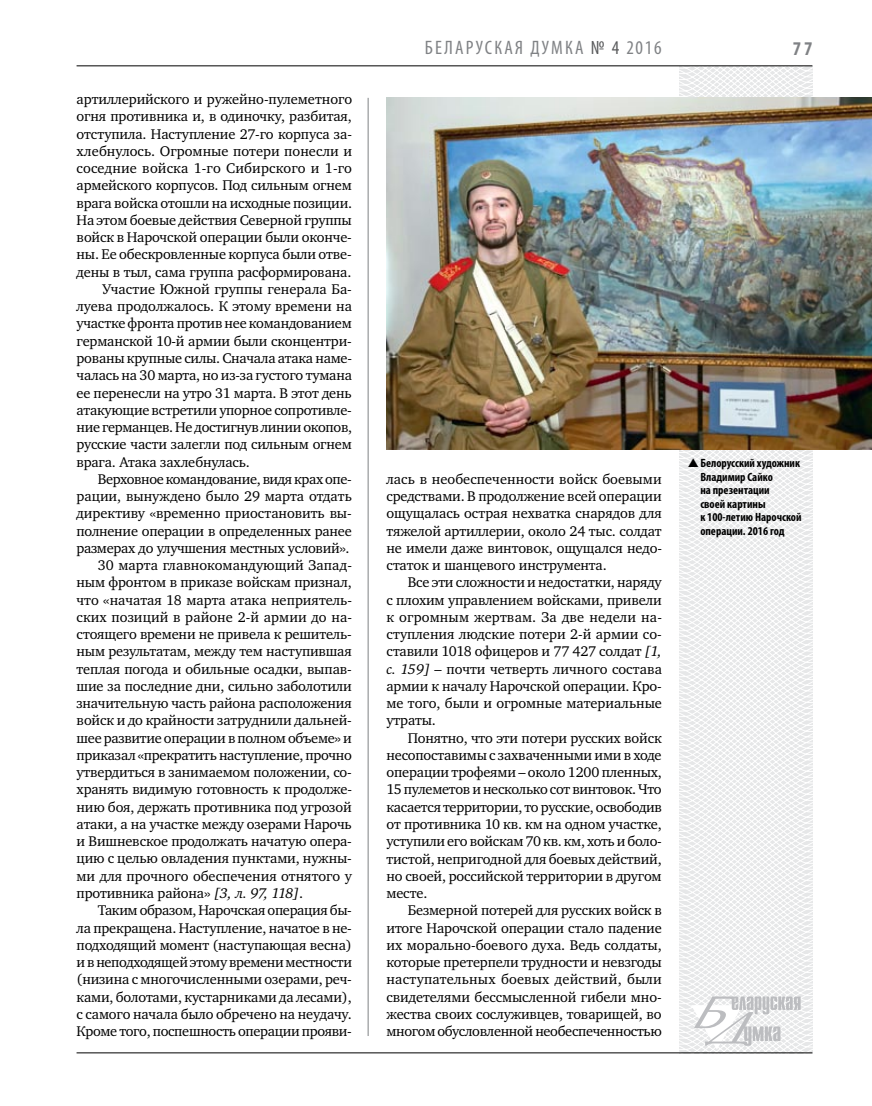
<style>
.page{position:relative;width:872px;height:1106px;background:#fff}
.page>*{position:absolute;margin:0;border:0;box-sizing:border-box;transform-origin:0 0}
.t1{font:condensed 19.5px "Myriad Pro";letter-spacing:.11em;color:#808285}
.t2{font:700 condensed 19.5px "Myriad Pro";color:#808285}
.t3{font:14.4px/17.2px "Charter C";letter-spacing:-.01em;color:#000;text-align:justify}
.t4{font:14.4px "Charter C";letter-spacing:.01em;color:#000}
.t5{font:700 condensed 12px/13.5px "Myriad Pro";color:#000}
.s1{font-style:italic}
.s2{color:#58595b}
</style>
<div class="page">
<hr style="left:368px;top:98px;width:1px;height:938px;background:#808285">
<svg style="left:621px;top:65px;width:249px;height:989px"></svg>
<svg style="left:691px;top:996px;width:109px;height:53px"></svg>
<hr style="left:77px;top:65px;width:735px;height:1px;background:#000">
<hr style="left:77px;top:1052px;width:735px;height:1px;background:#000">
<img style="left:386px;top:97px;width:486px;height:352px">
<svg style="left:688px;top:458px;width:23px;height:10px"></svg>
<p class="t3" style="left:77px;top:91px;width:277px">артиллерийского и ружейно-пулеметного</p>
<p class="t3" style="left:77px;top:108px;width:277px">огня противника и, в одиночку, разбитая,</p>
<p class="t3" style="left:77px;top:125px;width:277px">отступила. Наступление 27-го корпуса за-</p>
<p class="t3" style="left:77px;top:142px;width:277px">хлебнулось. Огромные потери понесли и</p>
<p class="t4" style="left:77px;top:160px;width:277px">соседние войска 1-го Сибирского и 1-го</p>
<p class="t3" style="left:77px;top:177px;width:277px">армейского корпусов. Под сильным огнем</p>
<p class="t3" style="left:77px;top:194px;width:277px">врага войска отошли на исходные позиции.</p>
<p class="t3" style="left:77px;top:211px;width:277px">На этом боевые действия Северной группы</p>
<p class="t3" style="left:77px;top:229px;width:277px">войск в Нарочской операции были оконче-</p>
<p class="t3" style="left:77px;top:246px;width:277px">ны. Ее обескровленные корпуса были отве-</p>
<p class="t3" style="left:77px;top:263px;width:276px">дены в тыл, сама группа расформирована.</p>
<p class="t3" style="left:102px;top:280px;width:251px">Участие Южной группы генерала Ба-</p>
<p class="t3" style="left:77px;top:298px;width:277px">луева продолжалось. К этому времени на</p>
<p class="t3" style="left:77px;top:315px;width:277px">участке фронта против нее командованием</p>
<p class="t3" style="left:77px;top:332px;width:277px">германской 10-й армии были сконцентри-</p>
<p class="t3" style="left:77px;top:349px;width:277px">рованы крупные силы. Сначала атака наме-</p>
<p class="t3" style="left:77px;top:367px;width:277px">чалась на 30 марта, но из-за густого тумана</p>
<p class="t3" style="left:77px;top:384px;width:277px">ее перенесли на утро 31 марта. В этот день</p>
<p class="t3" style="left:77px;top:401px;width:277px">атакующие встретили упорное сопротивле-</p>
<p class="t3" style="left:77px;top:418px;width:277px">ние германцев. Не достигнув линии окопов,</p>
<p class="t3" style="left:77px;top:436px;width:277px">русские части залегли под сильным огнем</p>
<p class="t3" style="left:77px;top:453px;width:175px">врага. Атака захлебнулась.</p>
<p class="t3" style="left:98px;top:470px;width:255px">Верховное командование, видя крах опе-</p>
<p class="t3" style="left:77px;top:487px;width:277px">рации, вынуждено было 29 марта отдать</p>
<p class="t3" style="left:77px;top:505px;width:277px">директиву «временно приостановить вы-</p>
<p class="t3" style="left:77px;top:522px;width:277px">полнение операции в определенных ранее</p>
<p class="t3" style="left:77px;top:539px;width:274px">размерах до улучшения местных условий».</p>
<p class="t3" style="left:98px;top:556px;width:256px">30 марта главнокомандующий Запад-</p>
<p class="t3" style="left:77px;top:574px;width:277px">ным фронтом в приказе войскам признал,</p>
<p class="t3" style="left:77px;top:591px;width:277px">что «начатая 18 марта атака неприятель-</p>
<p class="t3" style="left:77px;top:608px;width:277px">ских позиций в районе 2-й армии до на-</p>
<p class="t3" style="left:77px;top:625px;width:277px">стоящего времени не привела к решитель-</p>
<p class="t3" style="left:77px;top:643px;width:277px">ным результатам, между тем наступившая</p>
<p class="t3" style="left:77px;top:660px;width:277px">теплая погода и обильные осадки, выпав-</p>
<p class="t3" style="left:77px;top:677px;width:277px">шие за последние дни, сильно заболотили</p>
<p class="t3" style="left:77px;top:694px;width:277px">значительную часть района расположения</p>
<p class="t3" style="left:77px;top:712px;width:277px">войск и до крайности затруднили дальней-</p>
<p class="t3" style="left:77px;top:729px;width:277px">шее развитие операции в полном объеме» и</p>
<p class="t3" style="left:77px;top:746px;width:277px">приказал «прекратить наступление, прочно</p>
<p class="t3" style="left:77px;top:764px;width:277px">утвердиться в занимаемом положении, со-</p>
<p class="t3" style="left:77px;top:781px;width:277px">хранять видимую готовность к продолже-</p>
<p class="t3" style="left:77px;top:798px;width:277px">нию боя, держать противника под угрозой</p>
<p class="t3" style="left:77px;top:815px;width:277px">атаки, а на участке между озерами Нарочь</p>
<p class="t3" style="left:77px;top:833px;width:277px">и Вишневское продолжать начатую опера-</p>
<p class="t3" style="left:77px;top:850px;width:277px">цию с целью овладения пунктами, нужны-</p>
<p class="t3" style="left:77px;top:867px;width:277px">ми для прочного обеспечения отнятого у</p>
<p class="t3" style="left:77px;top:884px;width:228px">противника района» <span class="s1">[3, л. 97, 118]</span>.</p>
<p class="t3" style="left:98px;top:902px;width:256px">Таким образом, Нарочская операция бы-</p>
<p class="t3" style="left:77px;top:919px;width:277px">ла прекращена. Наступление, начатое в не-</p>
<p class="t3" style="left:77px;top:936px;width:277px">подходящий момент (наступающая весна)</p>
<p class="t3" style="left:77px;top:953px;width:277px">и в неподходящей этому времени местности</p>
<p class="t3" style="left:77px;top:971px;width:277px">(низина с многочисленными озерами, реч-</p>
<p class="t3" style="left:77px;top:988px;width:277px">ками, болотами, кустарниками да лесами),</p>
<p class="t3" style="left:77px;top:1005px;width:277px">с самого начала было обречено на неудачу.</p>
<p class="t3" style="left:77px;top:1022px;width:277px">Кроме того, поспешность операции прояви-</p>
<h1 class="t1" style="left:425px;top:36px;width:238px">БЕЛАРУСКАЯ ДУМКА <span class="s2">№ 4</span> 2016</h1>
<h1 class="t2" style="left:793px;top:37px;width:21px">77</h1>
<p class="t3" style="left:386px;top:470px;width:277px">лась в необеспеченности войск боевыми средствами. В продолжение всей операции ощущалась острая нехватка снарядов для тяжелой артиллерии, около 24 тыс. солдат не имели даже винтовок, ощущался недо&shy;статок и шанцевого инструмента.</p>
<p class="t3" style="left:386px;top:574px;width:277px;text-indent:21px">Все эти сложности и недостатки, наряду с плохим управлением войсками, привели к огромным жертвам. За две недели на&shy;ступления людские потери 2-й армии со&shy;ставили 1018 офицеров и 77 427 солдат <span class="s1">[1, с. 159]</span> – почти четверть личного состава армии к началу Нарочской операции. Кро&shy;ме того, были и огромные материальные утраты.</p>
<p class="t3" style="left:386px;top:729px;width:277px;text-indent:21px">Понятно, что эти потери русских войск несопоставимы с захваченными ими в ходе операции трофеями – около 1200 пленных, 15 пулеметов и несколько сот винтовок. Что касается территории, то русские, освободив от противника 10 кв. км на одном участке, уступили его войскам 70 кв. км, хоть и боло&shy;тистой, непригодной для боевых действий, но своей, российской территории в другом месте.</p>
<p class="t3" style="left:386px;top:902px;width:277px;text-indent:21px">Безмерной потерей для русских войск в итоге Нарочской операции стало падение их морально-боевого духа. Ведь солдаты, которые претерпели трудности и невзгоды наступательных боевых действий, были свидетелями бессмысленной гибели мно&shy;жества своих сослуживцев, товарищей, во многом обусловленной необеспеченностью</p>
<p class="t5" style="left:700px;top:456px;width:103px">Белорусский художник<br>Владимир Сайко<br>на презентации<br>своей картины<br>к 100-летию Нарочской операции. 2016 год</p>
</div>
